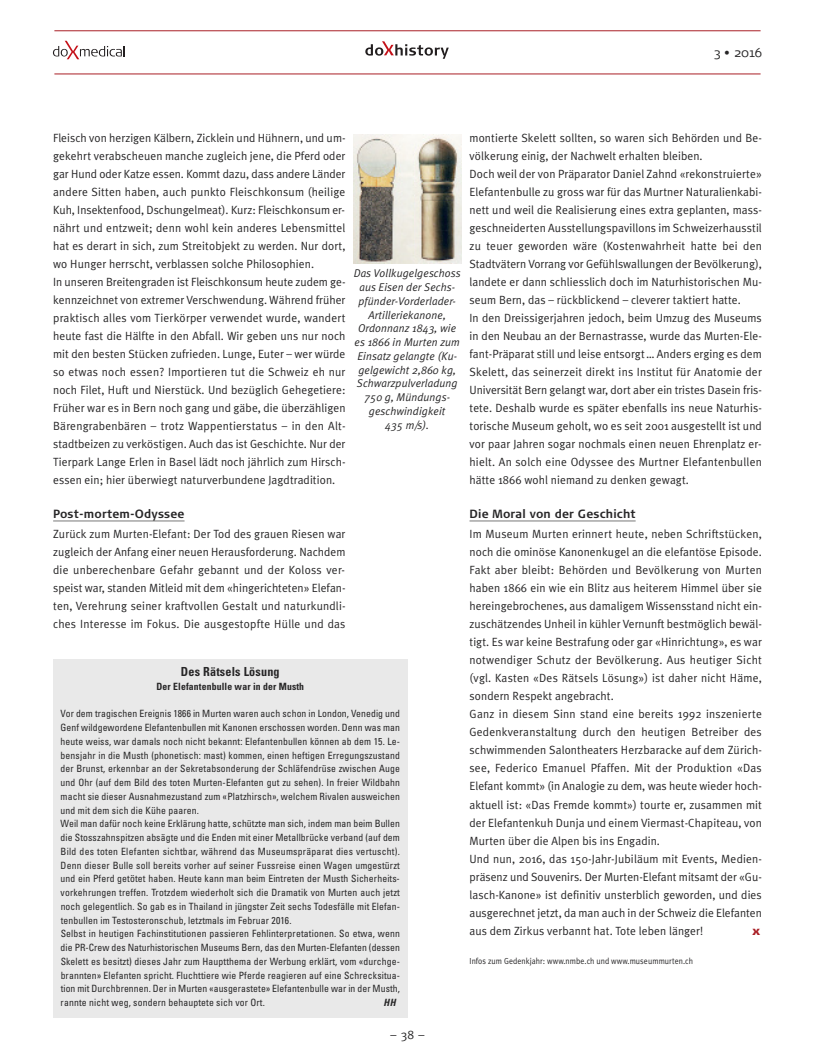
<style>
.page{position:relative;width:815px;height:1053px;background:#fff}
.page>*{position:absolute;margin:0;border:0;box-sizing:border-box;transform-origin:0 0}
.t1{font:700 condensed 12.5px "Univers";letter-spacing:.015em;color:#272627}
.t2{font:300 12.5px "Signa Normal";color:#272627}
.t3{font:12.5px "Meta";color:#272627}
.t4{font:11.88px/18px "Meta Plus Normal";letter-spacing:.01em;color:#272627}
.t5{font:700 11.88px "Signa Normal";letter-spacing:.015em;color:#272627;scale:.95 1}
.t6{font:900 11.88px "Signa Normal";color:#a91f26}
.t7{font:italic 11.25px/13.8px "Meta Plus Normal";letter-spacing:.01em;color:#272627;text-align:center}
.t8{font:condensed 10px/13.8px "Univers";letter-spacing:.015em;color:#272627}
.t9{font:700 condensed 10px "Univers";letter-spacing:.015em;color:#272627}
.t10{font:italic 700 condensed 10px "Univers";color:#272627}
.t11{font:8.75px "Meta Plus Normal";letter-spacing:.01em;color:#272627;scale:.9 1}
</style>
<div class="page">
<hr style="left:54px;top:30px;width:707px;height:1px;background:#a91f26">
<hr style="left:54px;top:74px;width:707px;height:1px;background:#a91f26">
<svg style="left:53px;top:41px;width:72px;height:18px"></svg>
<hr style="left:53px;top:520px;width:132px;height:1px;background:#939393">
<hr style="left:469px;top:520px;width:167px;height:1px;background:#939393">
<svg style="left:365px;top:41px;width:84px;height:18px"></svg>
<div style="left:53px;top:659px;width:354px;height:358px;background:#e9e9e9"></div>
<img style="left:353px;top:134px;width:108px;height:129px">
<p class="t2" style="left:714px;top:48px;width:50px">3 • 2016</p>
<p class="t4" style="left:53px;top:129px;width:294px">Fleisch von herzigen Kälbern, Zicklein und Hühnern, und um&shy;gekehrt verabscheuen manche zugleich jene, die Pferd oder gar Hund oder Katze essen. Kommt dazu, dass andere Länder andere Sitten haben, auch punkto Fleischkonsum (heilige Kuh, Insektenfood, Dschungelmeat). Kurz: Fleischkonsum er&shy;nährt und entzweit; denn wohl kein anderes Lebensmittel hat es derart in sich, zum Streitobjekt zu werden. Nur dort, wo Hunger herrscht, verblassen solche Philosophien.<br>In unseren Breitengraden ist Fleischkonsum heute zudem ge&shy;kennzeichnet von extremer Verschwendung. Während früher praktisch alles vom Tierkörper verwendet wurde, wandert heute fast die Hälfte in den Abfall. Wir geben uns nur noch mit den besten Stücken zufrieden. Lunge, Euter – wer würde so etwas noch essen? Importieren tut die Schweiz eh nur noch Filet, Huft und Nierstück. Und bezüglich Gehegetiere:<br>Früher war es in Bern noch gang und gäbe, die überzähligen Bärengrabenbären – trotz Wappentierstatus – in den Alt&shy;stadtbeizen zu verköstigen. Auch das ist Geschichte. Nur der Tierpark Lange Erlen in Basel lädt noch jährlich zum Hirsch&shy;essen ein; hier überwiegt naturverbundene Jagdtradition.</p>
<p class="t5" style="left:53px;top:510px;width:140px">Post-mortem-Odyssee</p>
<p class="t4" style="left:53px;top:525px;width:294px;text-align:justify">Zurück zum Murten-Elefant: Der Tod des grauen Riesen war zugleich der Anfang einer neuen Herausforderung. Nachdem die unberechenbare Gefahr gebannt und der Koloss ver&shy;speist war, standen Mitleid mit dem «hingerichteten» Elefan&shy;ten, Verehrung seiner kraftvollen Gestalt und naturkundli&shy;ches Interesse im Fokus. Die ausgestopfte Hülle und das</p>
<p class="t7" style="left:354px;top:266px;width:108px">Das Vollkugelgeschoss aus Eisen der Sechs&shy;pfünder-Vorderlader-<br>Artilleriekanone,<br>Ordonnanz 1843, wie es 1866 in Murten zum<br>Einsatz gelangte (Ku&shy;gelgewicht 2,860 kg,<br>Schwarzpulverladung<br>750 g, Mündungs&shy;geschwindigkeit<br>435 m/s).</p>
<p class="t1" style="left:181px;top:667px;width:100px">Des Rätsels Lösung</p>
<p class="t9" style="left:157px;top:682px;width:149px">Der Elefantenbulle war in der Musth</p>
<p class="t8" style="left:61px;top:707px;width:341px">Vor dem tragischen Ereignis 1866 in Murten waren auch schon in London, Venedig und Genf wildgewordene Elefantenbullen mit Kanonen erschossen worden. Denn was man heute weiss, war damals noch nicht bekannt: Elefantenbullen können ab dem 15. Le&shy;bensjahr in die Musth (phonetisch: mast) kommen, einen heftigen Erregungszustand der Brunst, erkennbar an der Sekretabsonderung der Schläfendrüse zwischen Auge und Ohr (auf dem Bild des toten Murten-Elefanten gut zu sehen). In freier Wildbahn macht sie dieser Ausnahmezustand zum «Platzhirsch», welchem Rivalen ausweichen und mit dem sich die Kühe paaren.<br>Weil man dafür noch keine Erklärung hatte, schützte man sich, indem man beim Bullen die Stosszahnspitzen absägte und die Enden mit einer Metallbrücke verband (auf dem Bild des toten Elefanten sichtbar, während das Museumspräparat dies vertuscht).<br>Denn dieser Bulle soll bereits vorher auf seiner Fussreise einen Wagen umgestürzt und ein Pferd getötet haben. Heute kann man beim Eintreten der Musth Sicherheits&shy;vorkehrungen treffen. Trotzdem wiederholt sich die Dramatik von Murten auch jetzt noch gelegentlich. So gab es in Thailand in jüngster Zeit sechs Todesfälle mit Elefan&shy;tenbullen im Testosteronschub, letztmals im Februar 2016.<br>Selbst in heutigen Fachinstitutionen passieren Fehlinterpretationen. So etwa, wenn die PR-Crew des Naturhistorischen Museums Bern, das den Murten-Elefanten (dessen Skelett es besitzt) dieses Jahr zum Hauptthema der Werbung erklärt, vom «durchge&shy;brannten» Elefanten spricht. Fluchttiere wie Pferde reagieren auf eine Schrecksitua&shy;tion mit Durchbrennen. Der in Murten «ausgerastete» Elefantenbulle war in der Musth, rannte nicht weg, sondern behauptete sich vor Ort.</p>
<p class="t10" style="left:384px;top:998px;width:14px">HH</p>
<p class="t4" style="left:469px;top:129px;width:294px">montierte Skelett sollten, so waren sich Behörden und Be&shy;völkerung einig, der Nachwelt erhalten bleiben.<br>Doch weil der von Präparator Daniel Zahnd «rekonstruierte» Elefantenbulle zu gross war für das Murtner Naturalienkabi&shy;nett und weil die Realisierung eines extra geplanten, mass&shy;geschneiderten Ausstellungspavillons im Schweizerhausstil zu teuer geworden wäre (Kostenwahrheit hatte bei den Stadtvätern Vorrang vor Gefühlswallungen der Bevölkerung), landete er dann schliesslich doch im Naturhistorischen Mu&shy;seum Bern, das – rückblickend – cleverer taktiert hatte.<br>In den Dreissigerjahren jedoch, beim Umzug des Museums in den Neubau an der Bernastrasse, wurde das Murten-Ele&shy;fant-Präparat still und leise entsorgt … Anders erging es dem Skelett, das seinerzeit direkt ins Institut für Anatomie der Universität Bern gelangt war, dort aber ein tristes Dasein fris&shy;tete. Deshalb wurde es später ebenfalls ins neue Naturhis&shy;torische Museum geholt, wo es seit 2001 ausgestellt ist und vor paar Jahren sogar nochmals einen neuen Ehrenplatz er&shy;hielt. An solch eine Odyssee des Murtner Elefantenbullen hätte 1866 wohl niemand zu denken gewagt.</p>
<p class="t5" style="left:469px;top:510px;width:176px">Die Moral von der Geschicht</p>
<p class="t4" style="left:469px;top:525px;width:294px">Im Museum Murten erinnert heute, neben Schriftstücken, noch die ominöse Kanonenkugel an die elefantöse Episode.<br>Fakt aber bleibt: Behörden und Bevölkerung von Murten haben 1866 ein wie ein Blitz aus heiterem Himmel über sie hereingebrochenes, aus damaligem Wissensstand nicht ein&shy;zuschätzendes Unheil in kühler Vernunft bestmöglich bewäl&shy;tigt. Es war keine Bestrafung oder gar «Hinrichtung», es war notwendiger Schutz der Bevölkerung. Aus heutiger Sicht (vgl. Kasten «Des Rätsels Lösung») ist daher nicht Häme, sondern Respekt angebracht.<br>Ganz in diesem Sinn stand eine bereits 1992 inszenierte Gedenkveranstaltung durch den heutigen Betreiber des schwimmenden Salontheaters Herzbaracke auf dem Zürich&shy;see, Federico Emanuel Pfaffen. Mit der Produktion «Das Elefant kommt» (in Analogie zu dem, was heute wieder hoch&shy;aktuell ist: «Das Fremde kommt») tourte er, zusammen mit der Elefantenkuh Dunja und einem Viermast-Chapiteau, von Murten über die Alpen bis ins Engadin.<br>Und nun, 2016, das 150-Jahr-Jubiläum mit Events, Medien&shy;präsenz und Souvenirs. Der Murten-Elefant mitsamt der «Gu&shy;lasch-Kanone» ist definitiv unsterblich geworden, und dies ausgerechnet jetzt, da man auch in der Schweiz die Elefanten aus dem Zirkus verbannt hat. Tote leben länger!</p>
<p class="t6" style="left:752px;top:926px;width:9px">x</p>
<p class="t11" style="left:469px;top:955px;width:250px">Infos zum Gedenkjahr: www.nmbe.ch und www.museummurten.ch</p>
<p class="t3" style="left:391px;top:1027px;width:35px">–38–</p>
</div>
